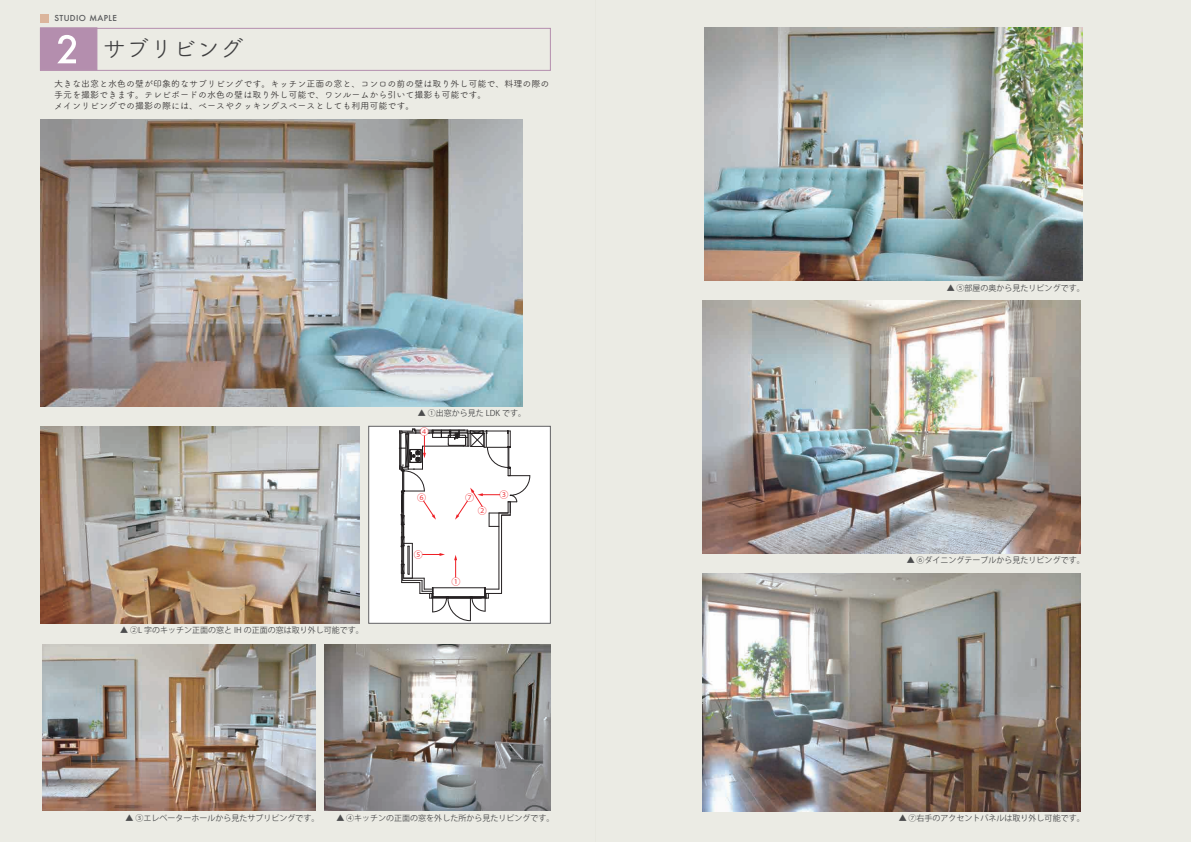
<style>
.page{position:relative;width:1191px;height:842px;background:#fff}
.page>*{position:absolute;margin:0;border:0;box-sizing:border-box;transform-origin:0 0}
.t1{font:23.5px "Tsuku A Rd Gothic";color:#3e3e3f}
.t2{font:9px/10.8px "Tsuku A Rd Gothic";color:#231f20}
.t3{font:9px "Koz Go Pr 6 N";color:#ee1d23}
.t4{font:8px "Koz Go Pr 6 N";color:#4b4c4d}
.t5{font:500 8px "Futura";letter-spacing:.05em;color:#57585a}
</style>
<div class="page">
<div style="left:0;top:0;width:595px;height:842px;background:#e7e6de"></div>
<div style="left:595px;top:0;width:596px;height:842px;background:#e7e6de"></div>
<div style="left:40px;top:27px;width:57px;height:43px;background:#b48eae;border:1px solid #b48eae"></div>
<div style="left:40px;top:28px;width:511px;height:43px;border:1px solid #b48eae"></div>
<div style="left:368px;top:426px;width:182px;height:197px;background:#fff;border:1px solid #616164"></div>
<div style="left:40px;top:15px;width:9px;height:8px;background:#dbb59c"></div>
<svg style="left:57px;top:35px;width:19px;height:28px"></svg>
<img style="left:704px;top:28px;width:378px;height:253px">
<img style="left:43px;top:644px;width:272px;height:167px">
<img style="left:40px;top:426px;width:320px;height:197px">
<img style="left:702px;top:301px;width:378px;height:252px">
<img style="left:40px;top:120px;width:482px;height:286px">
<img style="left:702px;top:573px;width:378px;height:238px">
<img style="left:324px;top:644px;width:226px;height:167px">
<svg style="left:399px;top:429px;width:131px;height:192px"></svg>
<p class="t5" style="left:54px;top:13px;width:64px">STUDIO MAPLE</p>
<h1 class="t1" style="left:102px;top:30px;width:143px">サブリビング</h1>
<p class="t2" style="left:54px;top:78px;width:497px">大きな出窓と水色の壁が印象的なサブリビングです。キッチン正面の窓と、コンロの前の壁は取り外し可能で、料理の際の手元を撮影できます。テレビボードの水色の壁は取り外し可能で、ワンルームから引いて撮影も可能です。<br>メインリビングでの撮影の際には、ベースやクッキングスペースとしても利用可能です。</p>
<p class="t4" style="left:418px;top:408px;width:110px">▲ ①出窓から見た LDK です。</p>
<p class="t4" style="left:120px;top:626px;width:245px">▲ ②L 字のキッチン正面の窓と IH の正面の窓は取り外し可能です。</p>
<p class="t3" style="left:420px;top:427px;width:10px">④</p>
<p class="t3" style="left:417px;top:492px;width:10px">⑥</p>
<p class="t3" style="left:465px;top:492px;width:10px">⑦</p>
<p class="t3" style="left:478px;top:506px;width:10px">②</p>
<p class="t3" style="left:499px;top:490px;width:10px">③</p>
<p class="t3" style="left:414px;top:549px;width:10px">⑤</p>
<p class="t3" style="left:451px;top:576px;width:10px">①</p>
<p class="t4" style="left:126px;top:813px;width:195px">▲ ③エレベーターホールから見たサブリビングです。</p>
<p class="t4" style="left:336px;top:813px;width:219px">▲ ④キッチンの正面の窓を外した所から見たリビングです。</p>
<p class="t4" style="left:946px;top:283px;width:139px">▲ ⑤部屋の奥から見たリビングです。</p>
<p class="t4" style="left:906px;top:556px;width:179px">▲ ⑥ダイニングテーブルから見たリビングです。</p>
<p class="t4" style="left:898px;top:813px;width:187px">▲ ⑦右手のアクセントパネルは取り外し可能です。</p>
</div>
